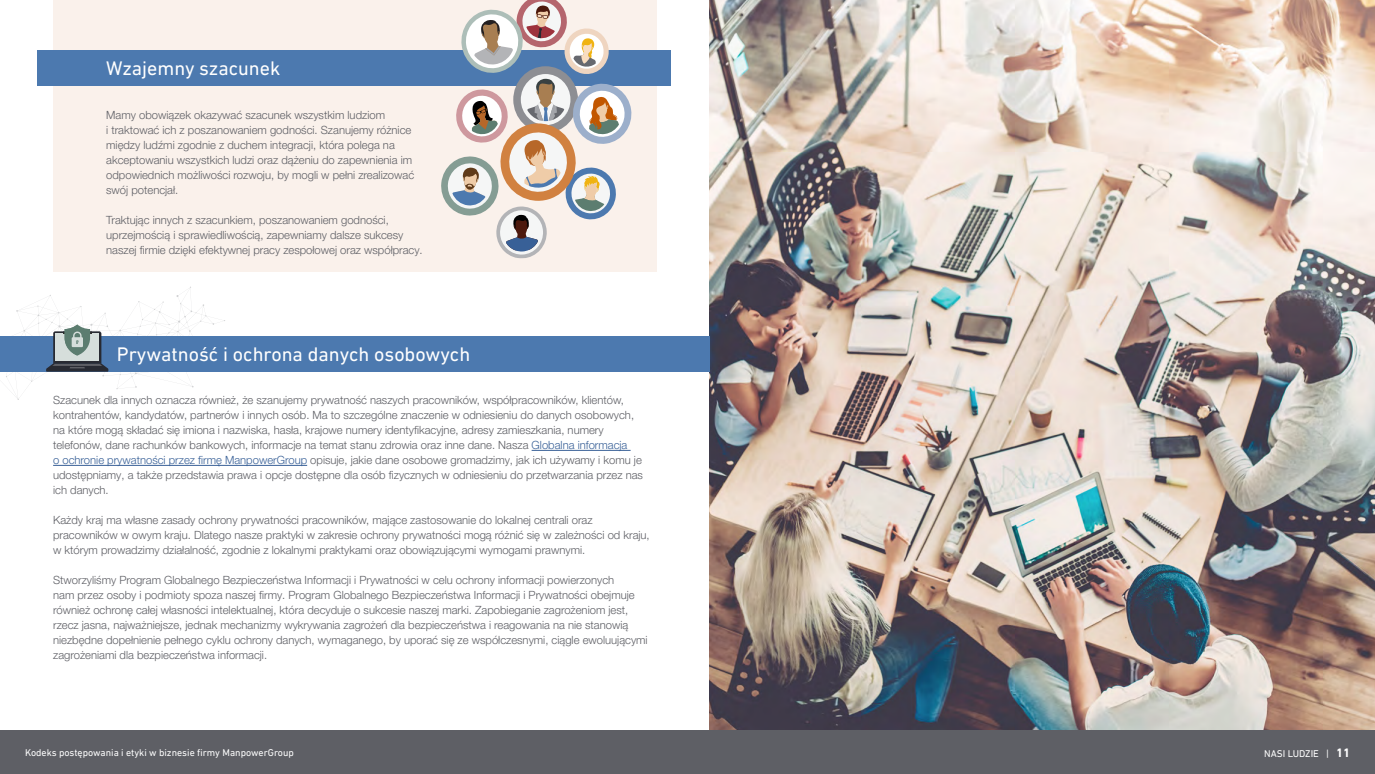
<style>
.page{position:relative;width:1375px;height:774px;background:#fff}
.page>*{position:absolute;margin:0;border:0;box-sizing:border-box;transform-origin:0 0}
.t1{font:20px "DIN Next LT Pro";color:#fff}
.t2{font:300 11.25px/15px "Helvetica Neue LT Pro";color:#5e5f65}
.t3{font:10px "DIN Next LT Pro";color:#fff}
.s1{color:#386097}
.s2{font-weight:700;font-size:12.5px}
</style>
<div class="page">
<img style="left:709px;top:0;width:666px;height:730px">
<div style="left:53px;top:0;width:603px;height:271px;background:#faf1eb"></div>
<div style="left:0;top:336px;width:709px;height:35px;background:#4c79af"></div>
<hr style="left:532px;top:450px;width:99px;height:1px;background:#386097">
<hr style="left:53px;top:465px;width:254px;height:1px;background:#386097">
<div style="left:38px;top:50px;width:633px;height:35px;background:#4c79af"></div>
<svg style="left:0;top:287px;width:225px;height:113px"></svg>
<svg style="left:439px;top:0;width:195px;height:259px"></svg>
<div style="left:0;top:730px;width:1375px;height:44px;background:#5e5f65"></div>
<h1 class="t1" style="left:106px;top:57px;width:176px">Wzajemny szacunek</h1>
<p class="t2" style="left:106px;top:107px;width:310px">Mamy obowiązek okazywać szacunek wszystkim ludziom<br>i traktować ich z poszanowaniem godności. Szanujemy różnice między ludźmi zgodnie z duchem integracji, która polega na akceptowaniu wszystkich ludzi oraz dążeniu do zapewnienia im odpowiednich możliwości rozwoju, by mogli w pełni zrealizować swój potencjał.</p>
<p class="t2" style="left:106px;top:212px;width:318px">Traktując innych z szacunkiem, poszanowaniem godności, uprzejmością i sprawiedliwością, zapewniamy dalsze sukcesy naszej firmie dzięki efektywnej pracy zespołowej oraz współpracy.</p>
<h1 class="t1" style="left:117px;top:343px;width:355px">Prywatność i ochrona danych osobowych</h1>
<p class="t2" style="left:53px;top:392px;width:591px">Szacunek dla innych oznacza również, że szanujemy prywatność naszych pracowników, współpracowników, klientów, kontrahentów, kandydatów, partnerów i innych osób. Ma to szczególne znaczenie w odniesieniu do danych osobowych, na które mogą składać się imiona i nazwiska, hasła, krajowe numery identyfikacyjne, adresy zamieszkania, numery telefonów, dane rachunków bankowych, informacje na temat stanu zdrowia oraz inne dane. Nasza <span class="s1">Globalna informacja<br>o ochronie prywatności przez firmę ManpowerGroup</span> opisuje, jakie dane osobowe gromadzimy, jak ich używamy i komu je udostępniamy, a także przedstawia prawa i opcje dostępne dla osób fizycznych w odniesieniu do przetwarzania przez nas ich danych.</p>
<p class="t2" style="left:53px;top:512px;width:598px">Każdy kraj ma własne zasady ochrony prywatności pracowników, mające zastosowanie do lokalnej centrali oraz pracowników w owym kraju. Dlatego nasze praktyki w zakresie ochrony prywatności mogą różnić się w zależności od kraju, w którym prowadzimy działalność, zgodnie z lokalnymi praktykami oraz obowiązującymi wymogami prawnymi.</p>
<p class="t2" style="left:53px;top:572px;width:596px">Stworzyliśmy Program Globalnego Bezpieczeństwa Informacji i Prywatności w celu ochrony informacji powierzonych<br>nam przez osoby i podmioty spoza naszej firmy. Program Globalnego Bezpieczeństwa Informacji i Prywatności obejmuje również ochronę całej własności intelektualnej, która decyduje o sukcesie naszej marki. Zapobieganie zagrożeniom jest, rzecz jasna, najważniejsze, jednak mechanizmy wykrywania zagrożeń dla bezpieczeństwa i reagowania na nie stanowią niezbędne dopełnienie pełnego cyklu ochrony danych, wymaganego, by uporać się ze współczesnymi, ciągle ewoluującymi zagrożeniami dla bezpieczeństwa informacji.</p>
<p class="t3" style="left:25px;top:746px;width:270px">Kodeks postępowania i etyki w biznesie firmy ManpowerGroup</p>
<p class="t3" style="left:1264px;top:747px;width:87px">NASI LUDZIE | <span class="s2">11</span></p>
</div>
